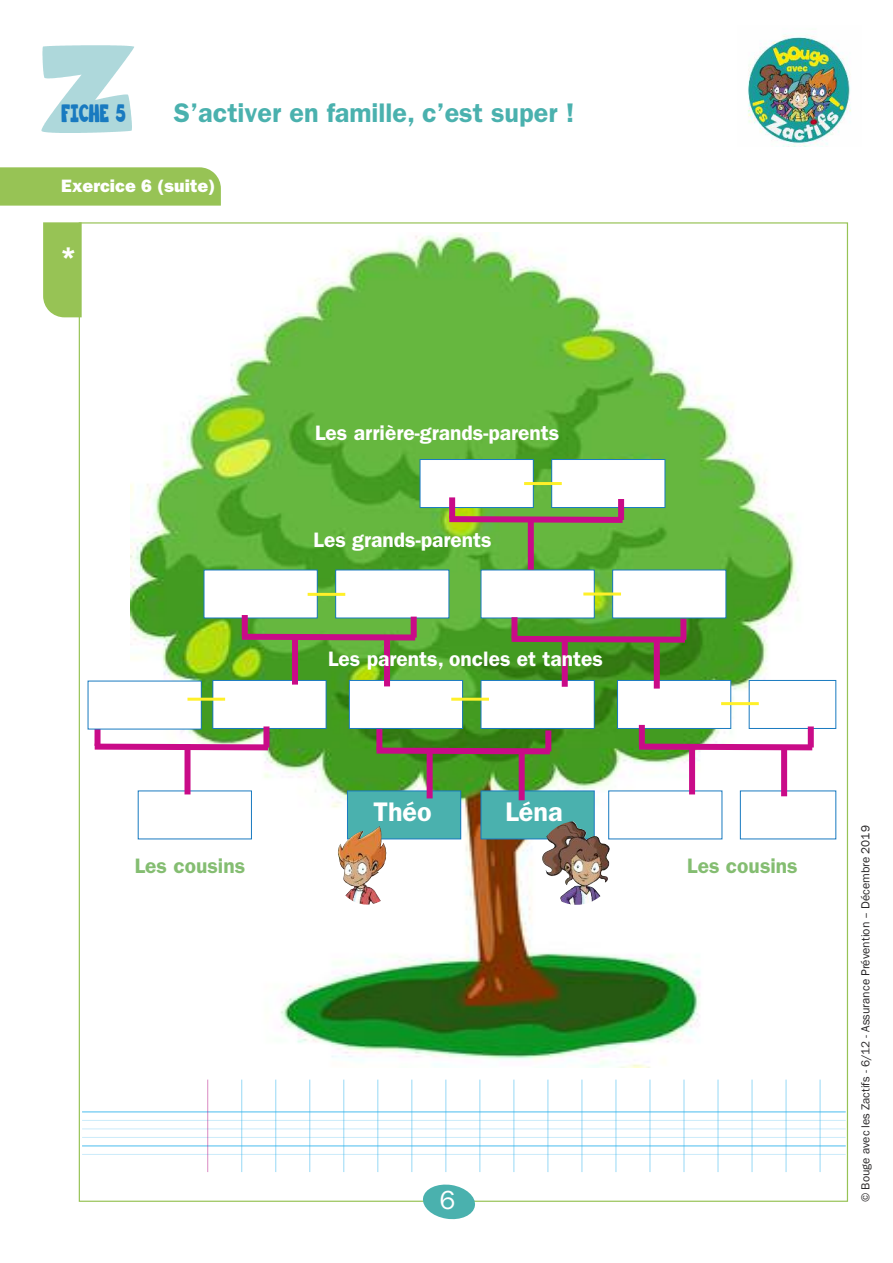
<style>
.page{position:relative;width:893px;height:1263px;background:#fff}
.page>*{position:absolute;margin:0;border:0;box-sizing:border-box;transform-origin:0 0}
.t1{font:600 27px "Franklin Gothic";color:#4ab1ae}
.t2{font:600 27px "Franklin Gothic";color:#fff}
.t3{font:27px "Franklin Gothic";color:#fff}
.t4{font:600 21px "Franklin Gothic";color:#fff}
.t5{font:600 21px "Franklin Gothic";color:#84bd71}
.t6{font:800 18px "Franklin Gothic";color:#fff}
.t7{font:15px "Big Bottom Cartoon";color:#197ac0;scale:.8 1}
.t8{font:12px "Franklin Gothic";color:#272526}
</style>
<div class="page">
<img style="left:130px;top:232px;width:689px;height:835px">
<div style="left:348px;top:791px;width:112px;height:47px;background:#4ab1ae"></div>
<div style="left:347px;top:790px;width:114px;height:49px;border:1px solid #197ac0"></div>
<div style="left:481px;top:791px;width:113px;height:47px;background:#4ab1ae"></div>
<div style="left:481px;top:790px;width:114px;height:49px;border:1px solid #197ac0"></div>
<div style="left:350px;top:681px;width:112px;height:47px;background:#fff"></div>
<div style="left:349px;top:680px;width:114px;height:49px;border:1px solid #197ac0"></div>
<div style="left:481px;top:681px;width:113px;height:47px;background:#fff"></div>
<div style="left:481px;top:680px;width:114px;height:49px;border:1px solid #197ac0"></div>
<img style="left:748px;top:34px;width:103px;height:112px">
<svg style="left:41px;top:45px;width:93px;height:88px"></svg>
<div style="left:0;top:167px;width:221px;height:39px;background:#97c355"></div>
<div style="left:213px;top:681px;width:113px;height:47px;background:#fff"></div>
<div style="left:212px;top:680px;width:114px;height:49px;border:1px solid #197ac0"></div>
<div style="left:618px;top:681px;width:112px;height:47px;background:#fff"></div>
<div style="left:617px;top:680px;width:114px;height:49px;border:1px solid #197ac0"></div>
<div style="left:749px;top:681px;width:86px;height:47px;background:#fff"></div>
<div style="left:749px;top:680px;width:87px;height:49px;border:1px solid #197ac0"></div>
<div style="left:609px;top:791px;width:113px;height:47px;background:#fff"></div>
<div style="left:741px;top:791px;width:94px;height:47px;background:#fff"></div>
<div style="left:139px;top:791px;width:112px;height:47px;background:#fff"></div>
<div style="left:481px;top:570px;width:113px;height:48px;background:#fff"></div>
<div style="left:613px;top:570px;width:112px;height:48px;background:#fff"></div>
<div style="left:204px;top:570px;width:113px;height:48px;background:#fff"></div>
<div style="left:336px;top:570px;width:113px;height:48px;background:#fff"></div>
<div style="left:420px;top:460px;width:113px;height:47px;background:#fff"></div>
<div style="left:420px;top:459px;width:114px;height:49px;border:1px solid #197ac0"></div>
<div style="left:552px;top:460px;width:113px;height:47px;background:#fff"></div>
<div style="left:551px;top:459px;width:114px;height:49px;border:1px solid #197ac0"></div>
<img style="left:338px;top:826px;width:45px;height:26px">
<img style="left:542px;top:821px;width:68px;height:49px">
<hr style="left:524px;top:482px;width:38px;height:3px;background:#fff029">
<div style="left:528px;top:519px;width:6px;height:51px;background:#c90b88"></div>
<svg style="left:443px;top:513px;width:186px;height:13px"></svg>
<div style="left:449px;top:497px;width:6px;height:21px;background:#c90b88"></div>
<div style="left:618px;top:499px;width:6px;height:21px;background:#c90b88"></div>
<svg style="left:506px;top:633px;width:185px;height:13px"></svg>
<div style="left:511px;top:617px;width:6px;height:21px;background:#c90b88"></div>
<div style="left:680px;top:619px;width:6px;height:21px;background:#c90b88"></div>
<div style="left:562px;top:636px;width:6px;height:51px;background:#c90b88"></div>
<div style="left:654px;top:638px;width:6px;height:51px;background:#c90b88"></div>
<svg style="left:236px;top:631px;width:185px;height:12px"></svg>
<div style="left:242px;top:615px;width:6px;height:21px;background:#c90b88"></div>
<div style="left:411px;top:617px;width:6px;height:21px;background:#c90b88"></div>
<div style="left:292px;top:634px;width:6px;height:51px;background:#c90b88"></div>
<div style="left:384px;top:636px;width:6px;height:50px;background:#c90b88"></div>
<svg style="left:370px;top:744px;width:186px;height:13px"></svg>
<div style="left:376px;top:729px;width:6px;height:21px;background:#c90b88"></div>
<div style="left:545px;top:730px;width:6px;height:21px;background:#c90b88"></div>
<div style="left:427px;top:748px;width:6px;height:50px;background:#c90b88"></div>
<div style="left:519px;top:750px;width:6px;height:50px;background:#c90b88"></div>
<svg style="left:633px;top:740px;width:185px;height:13px"></svg>
<div style="left:639px;top:725px;width:6px;height:21px;background:#c90b88"></div>
<div style="left:808px;top:726px;width:6px;height:21px;background:#c90b88"></div>
<div style="left:689px;top:744px;width:6px;height:50px;background:#c90b88"></div>
<div style="left:781px;top:746px;width:6px;height:50px;background:#c90b88"></div>
<svg style="left:94px;top:740px;width:180px;height:13px"></svg>
<div style="left:95px;top:725px;width:6px;height:21px;background:#c90b88"></div>
<div style="left:263px;top:726px;width:6px;height:21px;background:#c90b88"></div>
<div style="left:185px;top:744px;width:6px;height:50px;background:#c90b88"></div>
<hr style="left:583px;top:592px;width:38px;height:3px;background:#fff029">
<hr style="left:308px;top:593px;width:37px;height:3px;background:#fff029">
<hr style="left:721px;top:702px;width:38px;height:3px;background:#fff029">
<hr style="left:451px;top:698px;width:38px;height:3px;background:#fff029">
<hr style="left:82px;top:1111px;width:764px;height:1px;background:#95d8f5">
<hr style="left:82px;top:1120px;width:764px;height:1px;background:#cfedfa">
<hr style="left:82px;top:1128px;width:764px;height:1px;background:#e0f3fc">
<hr style="left:82px;top:1137px;width:764px;height:1px;background:#ceecfa">
<hr style="left:82px;top:1145px;width:764px;height:1px;background:#98d9f5">
<hr style="left:82px;top:1154px;width:764px;height:1px;background:#ceecfa">
<hr style="left:207px;top:1079px;width:1px;height:93px;background:#b41387;opacity:.5">
<hr style="left:241px;top:1079px;width:1px;height:93px;background:#2eb2ec;opacity:.5">
<hr style="left:275px;top:1079px;width:1px;height:93px;background:#2eb2ec;opacity:.5">
<hr style="left:309px;top:1079px;width:1px;height:93px;background:#2eb2ec;opacity:.5">
<hr style="left:343px;top:1079px;width:1px;height:93px;background:#2eb2ec;opacity:.5">
<hr style="left:377px;top:1079px;width:1px;height:93px;background:#2eb2ec;opacity:.5">
<hr style="left:411px;top:1079px;width:1px;height:93px;background:#2eb2ec;opacity:.5">
<hr style="left:445px;top:1079px;width:1px;height:93px;background:#2eb2ec;opacity:.5">
<hr style="left:479px;top:1079px;width:1px;height:93px;background:#2eb2ec;opacity:.5">
<hr style="left:513px;top:1079px;width:1px;height:93px;background:#2eb2ec;opacity:.5">
<hr style="left:548px;top:1079px;width:1px;height:93px;background:#2eb2ec;opacity:.5">
<hr style="left:582px;top:1079px;width:1px;height:93px;background:#2eb2ec;opacity:.5">
<hr style="left:616px;top:1079px;width:1px;height:93px;background:#2eb2ec;opacity:.5">
<hr style="left:650px;top:1079px;width:1px;height:93px;background:#2eb2ec;opacity:.5">
<hr style="left:684px;top:1079px;width:1px;height:93px;background:#2eb2ec;opacity:.5">
<hr style="left:718px;top:1079px;width:1px;height:93px;background:#2eb2ec;opacity:.5">
<hr style="left:752px;top:1079px;width:1px;height:93px;background:#2eb2ec;opacity:.5">
<hr style="left:786px;top:1079px;width:1px;height:93px;background:#2eb2ec;opacity:.5">
<hr style="left:820px;top:1079px;width:1px;height:93px;background:#2eb2ec;opacity:.5">
<div style="left:88px;top:681px;width:113px;height:48px;background:#fff"></div>
<hr style="left:187px;top:698px;width:38px;height:3px;background:#fff029">
<svg style="left:422px;top:1184px;width:54px;height:36px"></svg>
<svg style="left:43px;top:222px;width:39px;height:95px"></svg>
<p class="t7" style="left:62px;top:108px;width:81px">FICHE 5</p>
<p class="t1" style="left:174px;top:104px;width:402px">S’activer en famille, c’est super !</p>
<p class="t6" style="left:61px;top:179px;width:155px">Exercice 6 (suite)</p>
<p class="t4" style="left:315px;top:426px;width:246px">Les arrière-grands-parents</p>
<p class="t4" style="left:314px;top:533px;width:180px">Les grands-parents</p>
<p class="t4" style="left:328px;top:652px;width:276px">Les parents, oncles et tantes</p>
<p class="t2" style="left:373px;top:803px;width:60px">Théo</p>
<p class="t2" style="left:505px;top:803px;width:59px">Léna</p>
<p class="t5" style="left:135px;top:858px;width:112px">Les cousins</p>
<p class="t5" style="left:687px;top:858px;width:112px">Les cousins</p>
<p class="t3" style="left:439px;top:1184px;width:17px">6</p>
<p class="t8" style="left:858px;top:1202px;width:378px;rotate:-90deg">© Bouge avec les Zactifs - 6/12 - Assurance Prévention – Décembre 2019</p>
</div>
